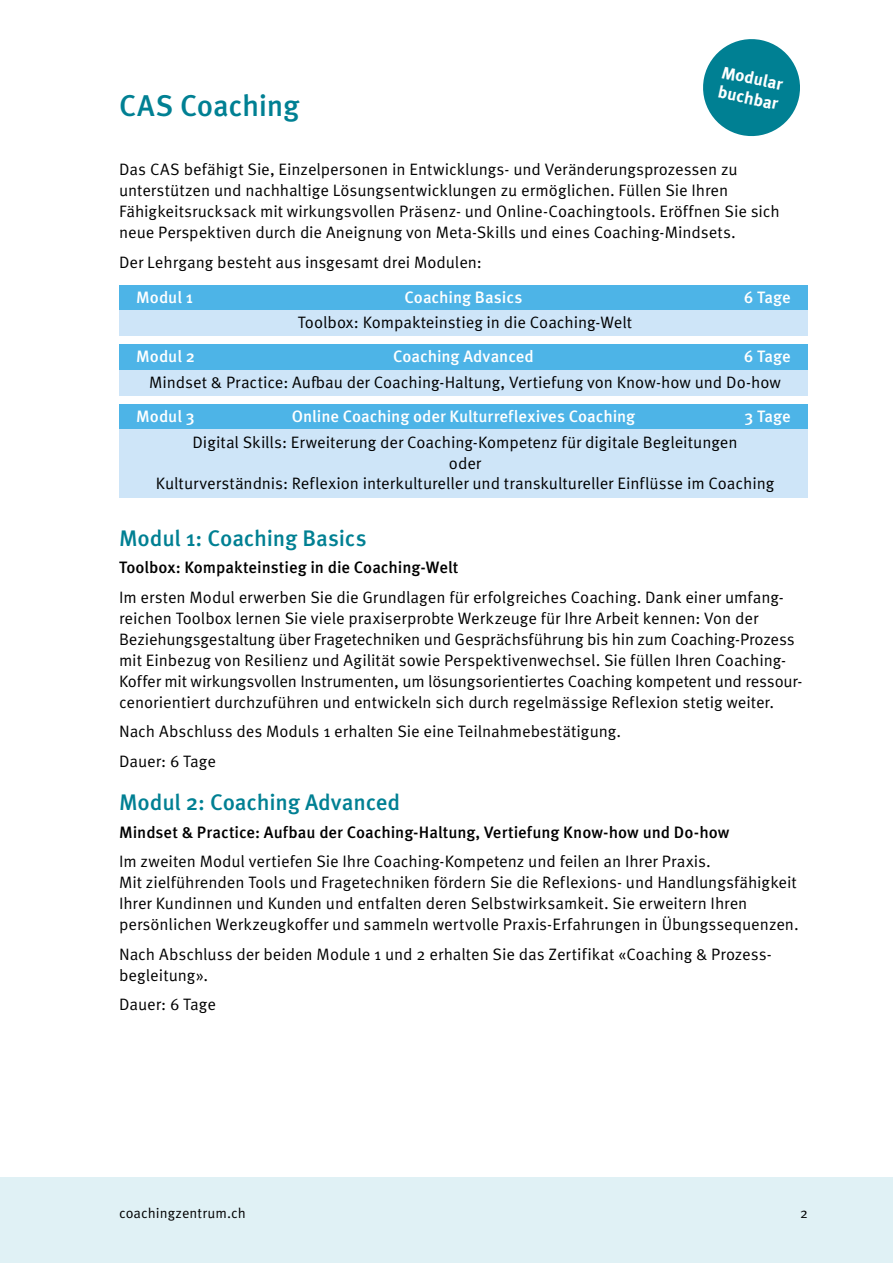
<style>
.page{position:relative;width:893px;height:1263px;background:#fff}
.page>*{position:absolute;margin:0;border:0;box-sizing:border-box;transform-origin:0 0}
.Titel_1{font:500 30px "Meta Pro";letter-spacing:-.01em;color:#008093}
.Titel_2{font:500 22.5px "Meta Pro";letter-spacing:-.01em;color:#008093}
._2024_Text_7_9{font:700 17.1px "Meta Pro";color:#fff}
.Text_mit_Abstand{font:16.5px/21px "Meta Pro Norm";letter-spacing:-.005em;color:#000}
._2024_Grafik_1_spaltig_Text{font:16.5px "Meta Pro Norm";letter-spacing:-.005em;color:#000}
.Text_Auszeichnung_mit_Abstand{font:500 16.5px "Meta Pro";color:#000}
._2024_Grafik_1_spaltig_Titel{font:500 16.5px "Meta Pro";letter-spacing:-.005em;color:#fff}
.Text_ohne_Abstand{font:16.5px "Meta Pro Norm";color:#000}
.Text_ohne_Abstand_Einzug{font:16.5px "Meta Pro Norm";letter-spacing:-.005em;color:#000}
.t1{font:14.25px "Meta Pro Norm";color:#000}
</style>
<div class="page">
<div style="left:0;top:1178px;width:893px;height:85px;background:#e0f1f5"></div>
<svg style="left:703px;top:39px;width:97px;height:98px"></svg>
<div style="left:119px;top:344px;width:689px;height:26px;background:#4db4e7"></div>
<div style="left:119px;top:370px;width:689px;height:25px;background:#cee5f8"></div>
<div style="left:119px;top:285px;width:689px;height:25px;background:#4db4e7"></div>
<div style="left:119px;top:310px;width:689px;height:26px;background:#cee5f8"></div>
<div style="left:119px;top:404px;width:689px;height:25px;background:#4db4e7"></div>
<div style="left:119px;top:429px;width:689px;height:68px;background:#cee5f8"></div>
<p class="Titel_1" style="left:119px;top:83px;width:182px">CAS Coaching</p>
<p class="_2024_Text_7_9" style="left:725px;top:59px;width:64px;rotate:12deg">Modular</p>
<p class="_2024_Text_7_9" style="left:721px;top:78px;width:62px;rotate:12deg">buchbar</p>
<p class="Text_mit_Abstand" style="left:119px;top:158px;width:662px">Das CAS befähigt Sie, Einzelpersonen in Entwicklungs- und Veränderungsprozessen zu unterstützen und nachhaltige Lösungsentwicklungen zu ermöglichen. Füllen Sie Ihren Fähigkeitsrucksack mit wirkungsvollen Präsenz- und Online-Coachingtools. Eröffnen Sie sich neue Perspektiven durch die Aneignung von Meta-Skills und eines Coaching-Mindsets.</p>
<p class="Text_ohne_Abstand" style="left:119px;top:250px;width:364px">Der Lehrgang besteht aus insgesamt drei Modulen:</p>
<p class="_2024_Grafik_1_spaltig_Titel" style="left:136px;top:284px;width:58px">Modul 1</p>
<p class="_2024_Grafik_1_spaltig_Titel" style="left:405px;top:284px;width:119px">Coaching Basics</p>
<p class="_2024_Grafik_1_spaltig_Titel" style="left:744px;top:284px;width:48px">6 Tage</p>
<p class="_2024_Grafik_1_spaltig_Text" style="left:298px;top:310px;width:336px">Toolbox: Kompakteinstieg in die Coaching-Welt</p>
<p class="_2024_Grafik_1_spaltig_Titel" style="left:136px;top:344px;width:60px">Modul 2</p>
<p class="_2024_Grafik_1_spaltig_Titel" style="left:393px;top:344px;width:142px">Coaching Advanced</p>
<p class="_2024_Grafik_1_spaltig_Titel" style="left:744px;top:344px;width:48px">6 Tage</p>
<p class="_2024_Grafik_1_spaltig_Text" style="left:149px;top:370px;width:633px">Mindset &amp; Practice: Aufbau der Coaching-Haltung, Vertiefung von Know-how und Do-how</p>
<p class="_2024_Grafik_1_spaltig_Titel" style="left:136px;top:403px;width:60px">Modul 3</p>
<p class="_2024_Grafik_1_spaltig_Titel" style="left:292px;top:403px;width:345px">Online Coaching oder Kulturreflexives Coaching</p>
<p class="_2024_Grafik_1_spaltig_Titel" style="left:745px;top:403px;width:48px">3 Tage</p>
<p class="_2024_Grafik_1_spaltig_Text" style="left:193px;top:430px;width:547px">Digital Skills: Erweiterung der Coaching-Kompetenz für digitale Begleitungen</p>
<p class="_2024_Grafik_1_spaltig_Text" style="left:449px;top:450px;width:34px">oder</p>
<p class="_2024_Grafik_1_spaltig_Text" style="left:156px;top:471px;width:620px">Kulturverständnis: Reflexion interkultureller und transkultureller Einflüsse im Coaching</p>
<p class="Titel_2" style="left:119px;top:521px;width:249px">Modul 1: Coaching Basics</p>
<p class="Text_Auszeichnung_mit_Abstand" style="left:119px;top:555px;width:341px">Toolbox: Kompakteinstieg in die Coaching-Welt</p>
<p class="Text_mit_Abstand" style="left:119px;top:586px;width:685px">Im ersten Modul erwerben Sie die Grundlagen für erfolgreiches Coaching. Dank einer umfang&shy;reichen Toolbox lernen Sie viele praxiserprobte Werkzeuge für Ihre Arbeit kennen: Von der Beziehungsgestaltung über Fragetechniken und Gesprächsführung bis hin zum Coaching-Prozess mit Einbezug von Resilienz und Agilität sowie Perspektivenwechsel. Sie füllen Ihren Coaching-Koffer mit wirkungsvollen Instrumenten, um lösungsorientiertes Coaching kompetent und ressour&shy;cenorientiert durchzuführen und entwickeln sich durch regelmässige Reflexion stetig weiter.</p>
<p class="Text_mit_Abstand" style="left:119px;top:720px;width:503px">Nach Abschluss des Moduls 1 erhalten Sie eine Teilnahmebestätigung.</p>
<p class="Text_ohne_Abstand_Einzug" style="left:119px;top:749px;width:98px">Dauer: 6 Tage</p>
<p class="Titel_2" style="left:119px;top:785px;width:283px">Modul 2: Coaching Advanced</p>
<p class="Text_Auszeichnung_mit_Abstand" style="left:119px;top:819px;width:612px">Mindset &amp; Practice: Aufbau der Coaching-Haltung, Vertiefung Know-how und Do-how</p>
<p class="Text_mit_Abstand" style="left:119px;top:850px;width:681px">Im zweiten Modul vertiefen Sie Ihre Coaching-Kompetenz und feilen an Ihrer Praxis.<br>Mit zielführenden Tools und Fragetechniken fördern Sie die Reflexions- und Handlungsfähigkeit Ihrer Kundinnen und Kunden und entfalten deren Selbstwirksamkeit. Sie erweitern Ihren persönlichen Werkzeugkoffer und sammeln wertvolle Praxis-Erfahrungen in Übungssequenzen.</p>
<p class="Text_mit_Abstand" style="left:119px;top:942px;width:652px">Nach Abschluss der beiden Module 1 und 2 erhalten Sie das Zertifikat «Coaching &amp; Prozess&shy;begleitung».</p>
<p class="Text_ohne_Abstand" style="left:119px;top:992px;width:98px">Dauer: 6 Tage</p>
<p class="t1" style="left:119px;top:1203px;width:128px">coachingzentrum.ch</p>
<p class="t1" style="left:800px;top:1203px;width:9px">2</p>
</div>
